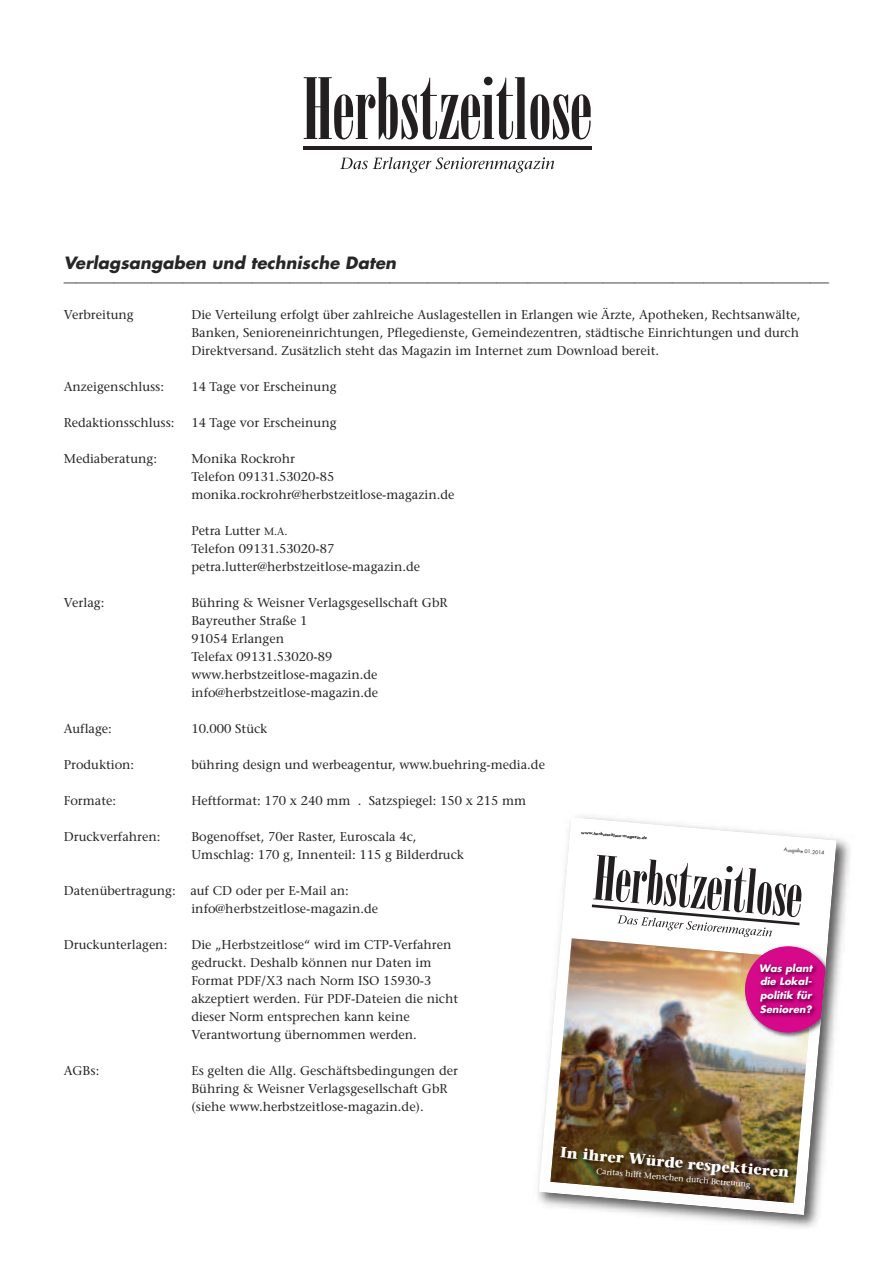
<style>
.page{position:relative;width:893px;height:1263px;background:#fff}
.page>*{position:absolute;margin:0;border:0;box-sizing:border-box;transform-origin:0 0}
.t1{font:italic 700 16.5px "Futura";letter-spacing:.005em;color:#272627}
.t2{font:700 14.85px "Stone Serif";color:#fff}
.t3{font:12.75px/18px "Stone Serif";color:#272627}
.t4{font:italic 700 9.9px/13.8px "Futura";letter-spacing:.005em;color:#fff;text-align:justify}
.t5{font:8.25px "Stone Serif";color:#fff}
.t6{font:4.95px "Futura";color:#231f20}
.t7{font:italic 700 3.9px "Futura";color:#231f20}
.s1{font-size:10.5px}
</style>
<div class="page">
<svg style="left:304px;top:77px;width:287px;height:62px"></svg>
<svg style="left:340px;top:157px;width:214px;height:16px"></svg>
<hr style="left:303px;top:146px;width:288px;height:4px;background:#231f20">
<img style="left:538px;top:816px;width:312px;height:412px">
<svg style="left:539px;top:817px;width:298px;height:398px"></svg>
<img style="left:550px;top:938px;width:265px;height:265px">
<img style="left:542px;top:1141px;width:267px;height:74px">
<img style="left:550px;top:1141px;width:247px;height:62px">
<svg style="left:808px;top:1040px;width:12px;height:3px"></svg>
<img style="left:741px;top:941px;width:89px;height:12px">
<img style="left:741px;top:953px;width:67px;height:90px">
<img style="left:742px;top:944px;width:93px;height:96px">
<img style="left:742px;top:953px;width:67px;height:87px">
<img style="left:745px;top:946px;width:86px;height:86px">
<svg style="left:592px;top:855px;width:210px;height:82px"></svg>
<p class="t1" style="left:64px;top:255px;width:334px">Verlagsangaben und technische Daten</p>
<p class="t3" style="left:64px;top:274px;width:767px">––––––––––––––––––––––––––––––––––––––––––––––––––––––––––––––––––––––––––––––––––––––––––––––––––––––––––––––––––––––––––</p>
<p class="t3" style="left:64px;top:307px;width:72px">Verbreitung</p>
<p class="t3" style="left:191px;top:307px;width:611px;text-align:justify">Die Verteilung erfolgt über zahlreiche Auslagestellen in Erlangen wie Ärzte, Apotheken, Rechtsanwälte, Banken, Senioreneinrichtungen, Pflegedienste, Gemeindezentren, städtische Einrichtungen und durch Direktversand. Zusätzlich steht das Magazin im Internet zum Download bereit.</p>
<p class="t3" style="left:64px;top:379px;width:102px">Anzeigenschluss:</p>
<p class="t3" style="left:191px;top:379px;width:147px">14 Tage vor Erscheinung</p>
<p class="t3" style="left:64px;top:415px;width:112px">Redaktionsschluss:</p>
<p class="t3" style="left:191px;top:415px;width:147px">14 Tage vor Erscheinung</p>
<p class="t3" style="left:64px;top:451px;width:95px">Mediaberatung:</p>
<p class="t3" style="left:191px;top:451px;width:265px">Monika Rockrohr<br>Telefon 09131.53020-85 monika.rockrohr@herbstzeitlose-magazin.de</p>
<p class="t3" style="left:191px;top:523px;width:230px">Petra Lutter <span class="s1">M.A.<br></span>Telefon 09131.53020-87 petra.lutter@herbstzeitlose-magazin.de</p>
<p class="t3" style="left:64px;top:595px;width:42px">Verlag:</p>
<p class="t3" style="left:191px;top:595px;width:258px">Bühring &amp; Weisner Verlagsgesellschaft GbR<br>Bayreuther Straße 1<br>91054 Erlangen<br>Telefax 09131.53020-89 www.herbstzeitlose-magazin.de info@herbstzeitlose-magazin.de</p>
<p class="t3" style="left:64px;top:721px;width:50px">Auflage:</p>
<p class="t3" style="left:191px;top:721px;width:77px">10.000 Stück</p>
<p class="t3" style="left:64px;top:757px;width:72px">Produktion:</p>
<p class="t3" style="left:191px;top:757px;width:355px">bühring design und werbeagentur, www.buehring-media.de</p>
<p class="t3" style="left:64px;top:793px;width:54px">Formate:</p>
<p class="t3" style="left:191px;top:793px;width:336px">Heftformat: 170 x 240 mm . Satzspiegel: 150 x 215 mm</p>
<p class="t3" style="left:64px;top:829px;width:98px">Druckverfahren:</p>
<p class="t3" style="left:191px;top:829px;width:274px">Bogenoffset, 70er Raster, Euroscala 4c,<br>Umschlag: 170 g, Innenteil: 115 g Bilderdruck</p>
<p class="t3" style="left:191px;top:883px;width:188px;text-indent:-128px">Datenübertragung: auf CD oder per E-Mail an: info@herbstzeitlose-magazin.de</p>
<p class="t3" style="left:64px;top:937px;width:105px">Druckunterlagen:</p>
<p class="t3" style="left:191px;top:937px;width:268px">Die „Herbstzeitlose“ wird im CTP-Verfahren gedruckt. Deshalb können nur Daten im Format PDF/X3 nach Norm ISO 15930-3 akzeptiert werden. Für PDF-Dateien die nicht dieser Norm entsprechen kann keine Verantwortung übernommen werden.</p>
<p class="t3" style="left:64px;top:1063px;width:37px">AGBs:</p>
<p class="t3" style="left:191px;top:1063px;width:268px">Es gelten die Allg. Geschäftsbedingungen der<br>Bühring &amp; Weisner Verlagsgesellschaft GbR (siehe www.herbstzeitlose-magazin.de).</p>
<p class="t7" style="left:581px;top:830px;width:68px;rotate:5deg">www.herbstzeitlose-magazin.de</p>
<p class="t6" style="left:784px;top:847px;width:42px;rotate:5deg">Ausgabe 01.2014</p>
<p class="t4" style="left:759px;top:962px;width:55px">Was plant die Lokal&shy;politik für Senioren?</p>
<p class="t2" style="left:561px;top:1146px;width:231px;rotate:5deg">In ihrer Würde respektieren</p>
<p class="t5" style="left:597px;top:1167px;width:156px;rotate:5deg">Caritas hilft Menschen durch Betreuung</p>
</div>
